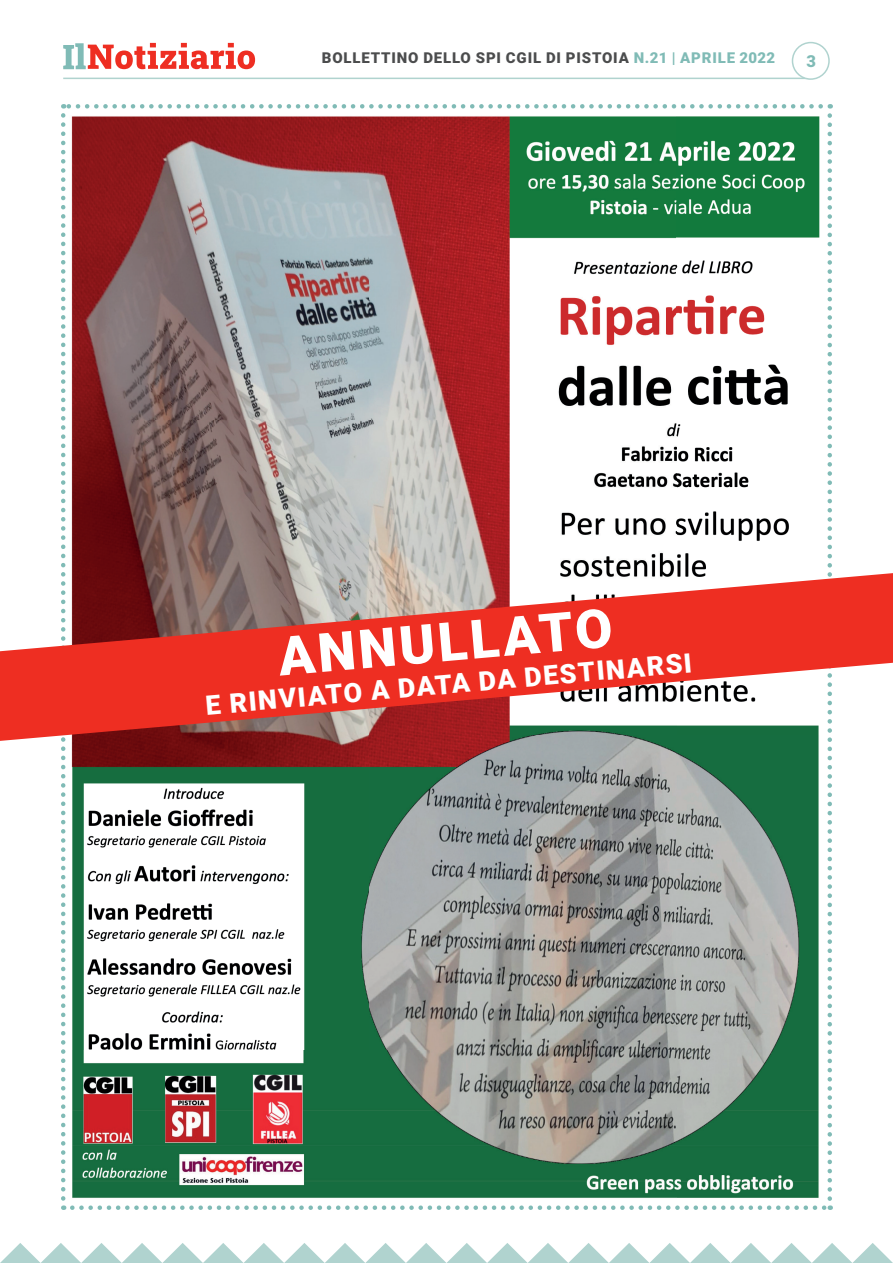
<style>
.page{position:relative;width:893px;height:1263px;background:#fff}
.page>*{position:absolute;margin:0;border:0;box-sizing:border-box;transform-origin:0 0}
.t1{font:900 54px "Roboto";color:#fff}
.t2{font:900 27px "Roboto";color:#fff}
.t3{font:900 16.5px "Roboto";color:#80bbb6}
.t4{font:900 15px "Roboto";letter-spacing:.055em;color:#4b4c4d}
.s1{color:#80bbb6}
</style>
<div class="page">
<svg style="left:63px;top:43px;width:192px;height:26px"></svg>
<hr style="left:63px;top:78px;width:748px;height:1px;background:#b0d3cf">
<div style="left:792px;top:42px;width:38px;height:38px;border:2px solid #b0d3cf;border-radius:50%"></div>
<img style="left:63px;top:106px;width:767px;height:1101px">
<svg style="left:61px;top:115px;width:4px;height:1095px"></svg>
<svg style="left:72px;top:1205px;width:759px;height:5px"></svg>
<svg style="left:827px;top:104px;width:5px;height:1095px"></svg>
<svg style="left:63px;top:104px;width:758px;height:5px"></svg>
<svg style="left:0;top:1243px;width:893px;height:20px"></svg>
<svg style="left:0;top:568px;width:893px;height:178px;fill:#ee2e22"></svg>
<p class="t4" style="left:322px;top:47px;width:455px">BOLLETTINO DELLO SPI CGIL DI PISTOIA <span class="s1">N.21 | APRILE 2022</span></p>
<p class="t3" style="left:806px;top:49px;width:11px">3</p>
<h1 class="t1" style="left:275px;top:619px;width:337px;rotate:-5deg">ANNULLATO</h1>
<h2 class="t2" style="left:204px;top:686px;width:489px;rotate:-5deg">E RINVIATO A DATA DA DESTINARSI</h2>
</div>
